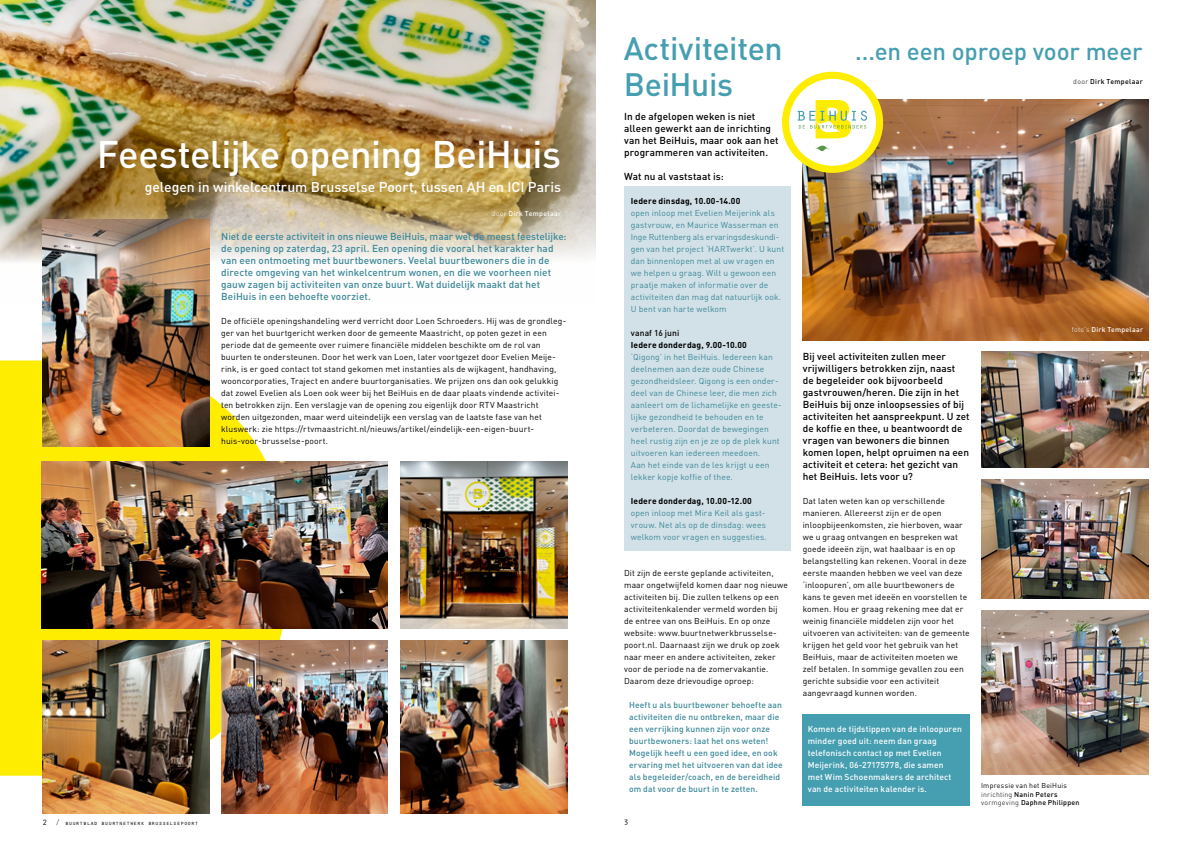
<style>
.page{position:relative;width:1191px;height:842px;background:#fff}
.page>*{position:absolute;margin:0;border:0;box-sizing:border-box;transform-origin:0 0}
.t1{font:500 38px "DIN";letter-spacing:-.015em;color:#fff}
.t2{font:500 32px "DIN";letter-spacing:-.01em;color:#469eb1}
.t3{font:500 24px "DIN";letter-spacing:-.005em;color:#469eb1}
.t4{font:500 14px "DIN";letter-spacing:-.005em;color:#fff}
.t5{font:500 10px/12px "DIN";letter-spacing:.005em;color:#000}
.t6{font:500 10px/12px "DIN";letter-spacing:.005em;color:#3c8898}
.t7{font:8.5px/12px "DIN";letter-spacing:.015em;color:#000}
.t8{font:8.5px/12px "DIN";letter-spacing:.015em;color:#3c8898}
.t9{font:500 8.5px/12px "DIN";letter-spacing:.015em;color:#3c8898}
.t10{font:500 8.5px/12px "DIN";letter-spacing:.015em;color:#fff}
.t11{font:700 8.5px "DIN";letter-spacing:.015em;color:#000}
.t12{font:500 8.5px "DIN";letter-spacing:.01em;color:#000}
.t13{font:8px "Orator Std";color:#000}
.t14{font:500 7px "DIN";letter-spacing:.035em;color:#000}
.t15{font:500 7px "DIN";letter-spacing:.04em;color:#fff}
.t16{font:7px "DIN";letter-spacing:.03em;color:#000}
.t17{font:6px "Orator Std";color:#000}
.s1{font-weight:300}
.s2{font-size:8px}
</style>
<div class="page">
<div style="left:802px;top:714px;width:168px;height:91px;background:#469eb1"></div>
<div style="left:624px;top:187px;width:167px;height:364px;background:#d2e1e8"></div>
<img style="left:0;top:0;width:595px;height:303px">
<svg style="left:0;top:360px;width:286px;height:416px;fill:#ffed00"></svg>
<img style="left:42px;top:461px;width:346px;height:168px">
<img style="left:43px;top:220px;width:166px;height:226px">
<img style="left:221px;top:641px;width:167px;height:173px">
<img style="left:400px;top:461px;width:167px;height:168px">
<img style="left:802px;top:99px;width:346px;height:241px">
<img style="left:981px;top:352px;width:167px;height:115px">
<img style="left:981px;top:479px;width:167px;height:119px">
<img style="left:981px;top:610px;width:167px;height:164px">
<img style="left:43px;top:641px;width:166px;height:173px">
<img style="left:400px;top:641px;width:167px;height:173px">
<svg style="left:785px;top:75px;width:94px;height:94px"></svg>
<div style="left:782px;top:72px;width:101px;height:101px;border:7px solid #ffed00;border-radius:50%"></div>
<svg style="left:797px;top:100px;width:70px;height:38px"></svg>
<svg style="left:815px;top:146px;width:15px;height:5px"></svg>
<p class="t1" style="left:97px;top:130px;width:466px">Feestelijke opening BeiHuis</p>
<p class="t4" style="left:145px;top:178px;width:418px">gelegen in winkelcentrum Brusselse Poort, tussen AH en ICI Paris</p>
<p class="t15" style="left:491px;top:209px;width:71px"><span class="s1">door</span> Dirk Tempelaar</p>
<p class="t6" style="left:221px;top:230px;width:347px">Niet de eerste activiteit in ons nieuwe BeiHuis, maar wel de meest feestelijke: de opening op zaterdag, 23 april. Een opening die vooral het karakter had van een ontmoeting met buurtbewoners. Veelal buurtbewoners die in de directe omgeving van het winkelcentrum wonen, en die we voorheen niet gauw zagen bij activiteiten van onze buurt. Wat duidelijk maakt dat het BeiHuis in een behoefte voorziet.</p>
<p class="t7" style="left:221px;top:315px;width:346px">De officiële openingshandeling werd verricht door Loen Schroeders. Hij was de grondleg&shy;ger van het buurtgericht werken door de gemeente Maastricht, op poten gezet in een periode dat de gemeente over ruimere financiële middelen beschikte om de rol van buurten te ondersteunen. Door het werk van Loen, later voortgezet door Evelien Meije&shy;rink, is er goed contact tot stand gekomen met instanties als de wijkagent, handhaving, wooncorporaties, Traject en andere buurtorganisaties. We prijzen ons dan ook gelukkig dat zowel Evelien als Loen ook weer bij het BeiHuis en de daar plaats vindende activitei&shy;ten betrokken zijn. Een verslagje van de opening zou eigenlijk door RTV Maastricht worden uitgezonden, maar werd uiteindelijk een verslag van de laatste fase van het kluswerk: zie https://rtvmaastricht.nl/nieuws/artikel/eindelijk-een-eigen-buurt&shy;huis-voor-brusselse-poort.</p>
<p class="t13" style="left:43px;top:817px;width:6px">2</p>
<p class="t17" style="left:56px;top:819px;width:144px"><span class="s2">/</span> buurtblad buurtnetwerk brusselsepoort</p>
<p class="t2" style="left:624px;top:28px;width:160px">Activiteiten</p>
<p class="t2" style="left:624px;top:64px;width:111px">BeiHuis</p>
<p class="t5" style="left:624px;top:110px;width:156px">In de afgelopen weken is niet alleen gewerkt aan de inrichting van het BeiHuis, maar ook aan het programmeren van activiteiten.</p>
<p class="t5" style="left:624px;top:170px;width:101px">Wat nu al vaststaat is:</p>
<p class="t11" style="left:631px;top:195px;width:111px">Iedere dinsdag, 10.00-14.00</p>
<p class="t8" style="left:631px;top:207px;width:155px">open inloop met Evelien Meijerink als gastvrouw, en Maurice Wasserman en Inge Ruttenberg als ervaringsdeskundi&shy;gen van het project ‘HARTwerkt’. U kunt dan binnenlopen met al uw vragen en we helpen u graag. Wilt u gewoon een praatje maken of informatie over de activiteiten dan mag dat natuurlijk ook.<br>U bent van harte welkom</p>
<p class="t12" style="left:631px;top:328px;width:50px">vanaf 16 juni</p>
<p class="t11" style="left:631px;top:339px;width:118px">Iedere donderdag, 9.00-10.00</p>
<p class="t8" style="left:631px;top:351px;width:152px">‘Qigong’ in het BeiHuis. Iedereen kan deelnemen aan deze oude Chinese gezondheidsleer. Qigong is een onder&shy;deel van de Chinese leer, die men zich aanleert om de lichamelijke en geeste&shy;lijke gezondheid te behouden en te verbeteren. Doordat de bewegingen heel rustig zijn en je ze op de plek kunt uitvoeren kan iedereen meedoen.</p>
<p class="t8" style="left:631px;top:459px;width:140px">Aan het einde van de les krijgt u een lekker kopje koffie of thee.</p>
<p class="t11" style="left:631px;top:495px;width:122px">Iedere donderdag, 10.00-12.00</p>
<p class="t8" style="left:631px;top:507px;width:138px">open inloop met Mira Keil als gast&shy;vrouw. Net als op de dinsdag: wees welkom voor vragen en suggesties.</p>
<p class="t7" style="left:624px;top:567px;width:165px">Dit zijn de eerste geplande activiteiten, maar ongetwijfeld komen daar nog nieuwe activiteiten bij. Die zullen telkens op een activiteitenkalender vermeld worden bij de entree van ons BeiHuis. En op onze website: www.buurtnetwerkbrusselse&shy;poort.nl. Daarnaast zijn we druk op zoek naar meer en andere activiteiten, zeker voor de periode na de zomervakantie.<br>Daarom deze drievoudige oproep:</p>
<p class="t9" style="left:629px;top:699px;width:154px">Heeft u als buurtbewoner behoefte aan activiteiten die nu ontbreken, maar die een verrijking kunnen zijn voor onze buurtbewoners: laat het ons weten!</p>
<p class="t9" style="left:629px;top:747px;width:155px">Mogelijk heeft u een goed idee, en ook ervaring met het uitvoeren van dat idee als begeleider/coach, en de bereidheid om dat voor de buurt in te zetten.</p>
<p class="t13" style="left:624px;top:817px;width:6px">3</p>
<p class="t3" style="left:855px;top:36px;width:289px">...en een oproep voor meer</p>
<p class="t14" style="left:1073px;top:77px;width:71px"><span class="s1">door</span> Dirk Tempelaar</p>
<p class="t5" style="left:802px;top:350px;width:168px">Bij veel activiteiten zullen meer vrijwilligers betrokken zijn, naast<br>de begeleider ook bijvoorbeeld gastvrouwen/heren. Die zijn in het BeiHuis bij onze inloopsessies of bij activiteiten het aanspreekpunt. U zet de koffie en thee, u beantwoordt de vragen van bewoners die binnen komen lopen, helpt opruimen na een activiteit et cetera: het gezicht van het BeiHuis. Iets voor u?</p>
<p class="t7" style="left:802px;top:495px;width:168px">Dat laten weten kan op verschillende manieren. Allereerst zijn er de open inloopbijeenkomsten, zie hierboven, waar we u graag ontvangen en bespreken wat goede ideeën zijn, wat haalbaar is en op belangstelling kan rekenen. Vooral in deze eerste maanden hebben we veel van deze ‘inloopuren’, om alle buurtbewoners de kans te geven met ideeën en voorstellen te komen. Hou er graag rekening mee dat er weinig financiële middelen zijn voor het uitvoeren van activiteiten: van de gemeente krijgen het geld voor het gebruik van het BeiHuis, maar de activiteiten moeten we zelf betalen. In sommige gevallen zou een gerichte subsidie voor een activiteit aangevraagd kunnen worden.</p>
<p class="t10" style="left:807px;top:723px;width:156px">Komen de tijdstippen van de inloopuren minder goed uit: neem dan graag telefonisch contact op met Evelien Meijerink, 06-27175778, die samen</p>
<p class="t10" style="left:807px;top:771px;width:145px">met Wim Schoenmakers de architect van de activiteiten kalender is.</p>
<p class="t15" style="left:1071px;top:325px;width:73px"><span class="s1">foto's</span> Dirk Tempelaar</p>
<p class="t16" style="left:981px;top:781px;width:87px">Impressie van het BeiHuis</p>
<p class="t14" style="left:981px;top:790px;width:78px"><span class="s1">inrichting</span> Nanin Peters</p>
<p class="t14" style="left:981px;top:798px;width:100px"><span class="s1">vormgeving</span> Daphne Philippen</p>
</div>
